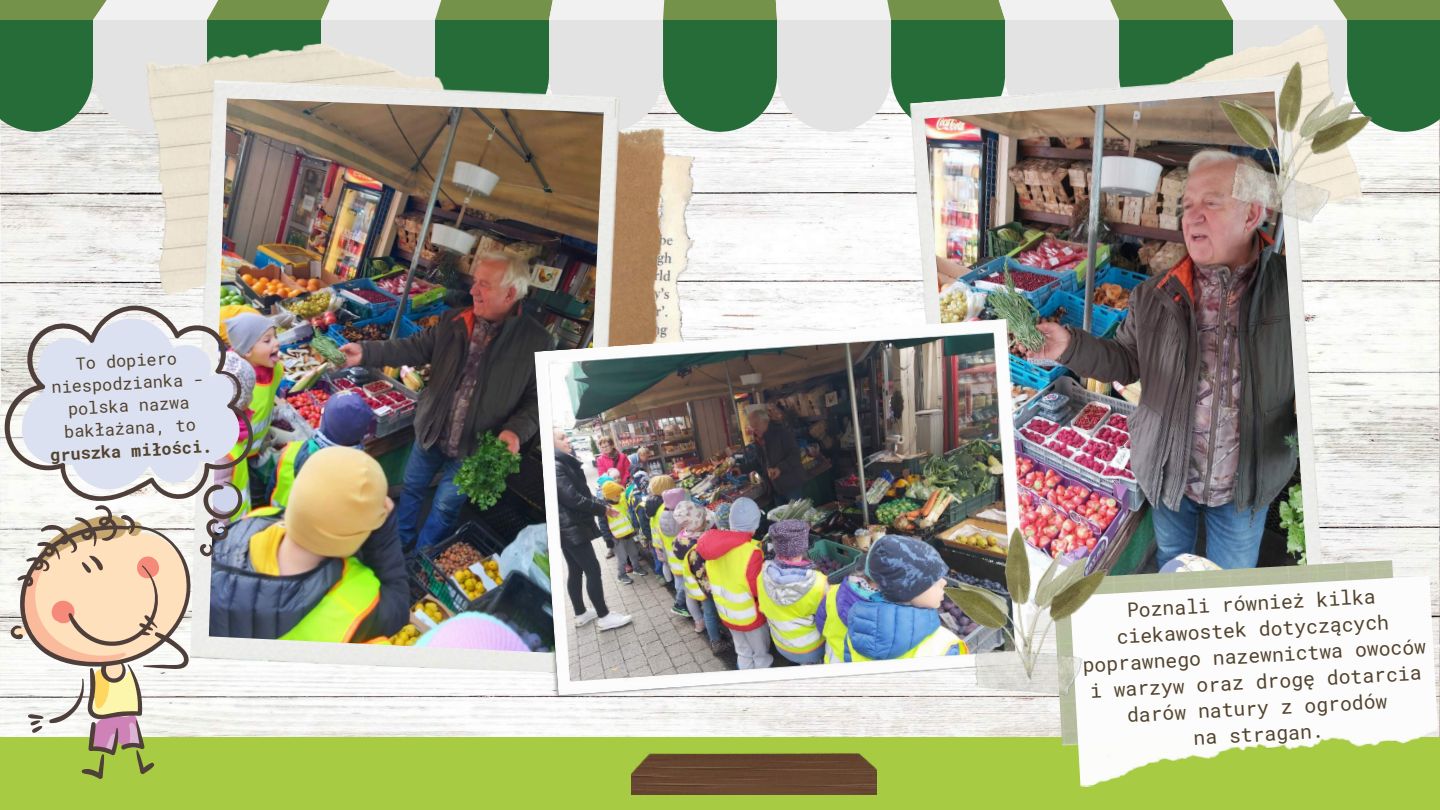
<style>
.page{position:relative;width:1440px;height:810px;background:#fff}
.page>*{position:absolute;margin:0;border:0;box-sizing:border-box;transform-origin:0 0}
.t1{font:19.8px/26.2px "Roboto Mono";color:#52432d;text-align:center}
.t2{font:16.9px/22.5px "Roboto Mono";color:#52432d;text-align:center}
.t3{font:700 16.9px "Roboto Mono";color:#52432d}
</style>
<div class="page">
<img style="left:0;top:132px;width:1440px;height:605px">
<div style="left:0;top:737px;width:1440px;height:73px;background:#a7cb42"></div>
<img style="left:631px;top:753px;width:245px;height:41px">
<svg style="left:0;top:0;width:1440px;height:132px"></svg>
<img style="left:1091px;top:23px;width:279px;height:237px">
<img style="left:906px;top:72px;width:426px;height:488px">
<img style="left:924px;top:91px;width:385px;height:469px">
<img style="left:1209px;top:54px;width:168px;height:157px">
<img style="left:1222px;top:154px;width:112px;height:80px">
<img style="left:1053px;top:560px;width:349px;height:186px">
<img style="left:1070px;top:576px;width:370px;height:211px">
<img style="left:136px;top:29px;width:337px;height:268px">
<img style="left:670px;top:152px;width:64px;height:166px">
<img style="left:620px;top:113px;width:50px;height:205px">
<img style="left:190px;top:80px;width:430px;height:594px">
<img style="left:209px;top:98px;width:395px;height:556px">
<img style="left:529px;top:318px;width:504px;height:384px">
<img style="left:936px;top:518px;width:183px;height:171px">
<img style="left:967px;top:639px;width:119px;height:66px">
<svg style="left:10px;top:504px;width:233px;height:275px"></svg>
<svg style="left:5px;top:304px;width:252px;height:200px;fill:#dce1f2"></svg>
<p class="t2" style="left:50px;top:353px;width:154px;rotate:-3deg">To dopiero niespodzianka - polska nazwa bakłażana, to</p>
<p class="t3" style="left:50px;top:443px;width:164px;rotate:-3deg">gruszka miłości.</p>
<p class="t1" style="left:1079px;top:599px;width:345px;rotate:-3deg">Poznali również kilka ciekawostek dotyczących poprawnego nazewnictwa owoców i warzyw oraz drogę dotarcia darów natury z ogrodów<br>na stragan.</p>
</div>
